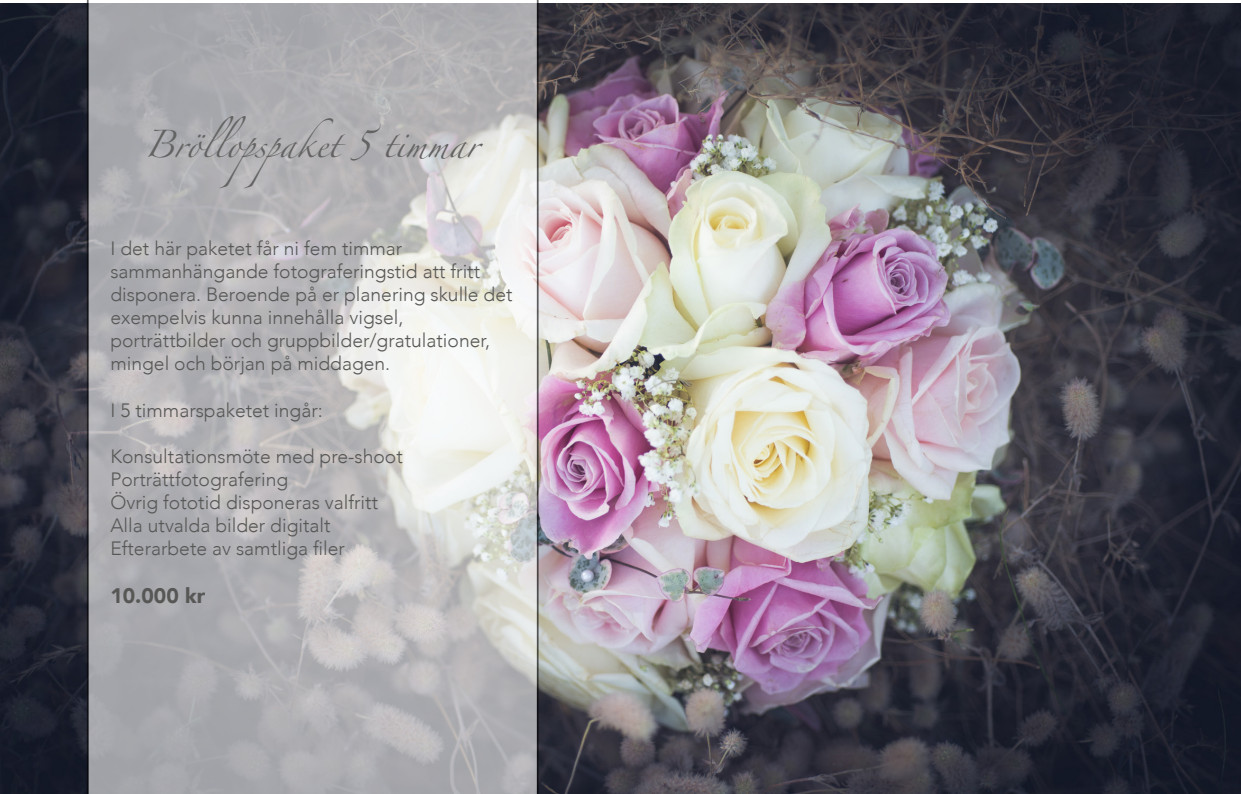
<style>
.page{position:relative;width:1241px;height:794px;background:#fff}
.page>*{position:absolute;margin:0;border:0;box-sizing:border-box;transform-origin:0 0}
.t1{font:24.5px "Zapfino";color:#646363}
.t2{font:900 21px "Avenir";color:#575756}
.t3{font:300 19.25px/23.1px "Avenir";color:#575756}
</style>
<div class="page">
<img style="left:0;top:3px;width:1240px;height:791px">
<svg style="left:87px;top:0;width:451px;height:794px;background:#bcbbbd"></svg>
<p class="t1" style="left:144px;top:134px;width:335px">Bröllopspaket 5 timmar</p>
<p class="t3" style="left:110px;top:237px;width:293px">I det här paketet får ni fem timmar</p>
<p class="t3" style="left:110px;top:260px;width:403px">sammanhängande fotograferingstid att fritt disponera. Beroende på er planering skulle det exempelvis kunna innehålla vigsel,</p>
<p class="t3" style="left:110px;top:329px;width:381px">porträttbilder och gruppbilder/gratulationer, mingel och början på middagen.</p>
<p class="t3" style="left:110px;top:398px;width:214px">I 5 timmarspaketet ingår:</p>
<p class="t3" style="left:110px;top:444px;width:294px">Konsultationsmöte med pre-shoot</p>
<p class="t3" style="left:110px;top:468px;width:179px">Porträttfotografering</p>
<p class="t3" style="left:110px;top:491px;width:269px">Övrig fototid disponeras valfritt</p>
<p class="t3" style="left:110px;top:514px;width:236px">Alla utvalda bilder digitalt<br>Efterarbete av samtliga filer</p>
<p class="t2" style="left:110px;top:578px;width:96px">10.000 kr</p>
</div>
